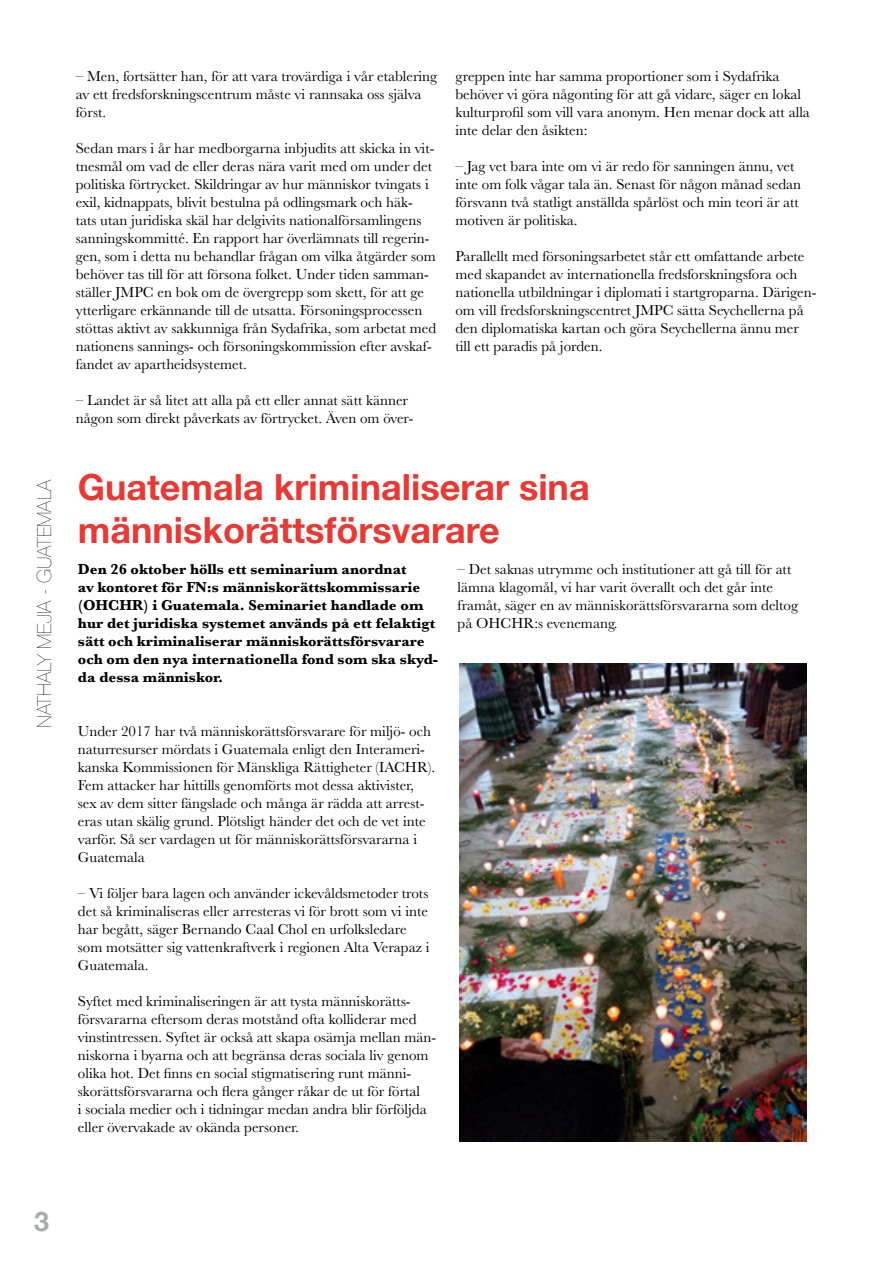
<style>
.page{position:relative;width:893px;height:1263px;background:#fff}
.page>*{position:absolute;margin:0;border:0;box-sizing:border-box;transform-origin:0 0}
.t1{font:700 36px/43.2px "Helvetica Neue";color:#e83934}
.t2{font:700 27px "Helvetica Neue";color:#a6aca8}
.t3{font:200 19.5px "Helvetica Neue";color:#000}
.t4{font:15px/18px "Baskerville";color:#000}
.t5{font:700 15px/18px "Baskerville";color:#000}
</style>
<div class="page">
<img style="left:459px;top:664px;width:347px;height:478px">
<h3 class="t3" style="left:29px;top:728px;width:250px;rotate:-90deg">NATHALY MEJIA - GUATEMALA</h3>
<p class="t4" style="left:76px;top:67px;width:363px">– Men, fortsätter han, för att vara trovärdiga i vår etablering av ett fredsforskningscentrum måste vi rannsaka oss själva först.</p>
<p class="t4" style="left:76px;top:139px;width:362px">Sedan mars i år har medborgarna inbjudits att skicka in vit&shy;tnesmål om vad de eller deras nära varit med om under det politiska förtrycket. Skildringar av hur människor tvingats i exil, kidnappats, blivit bestulna på odlingsmark och häk&shy;tats utan juridiska skäl har delgivits nationalförsamlingens sanningskommitté. En rapport har överlämnats till regerin&shy;gen, som i detta nu behandlar frågan om vilka åtgärder som behöver tas till för att försona folket. Under tiden samman&shy;ställer JMPC en bok om de övergrepp som skett, för att ge ytterligare erkännande till de utsatta. Försoningsprocessen stöttas aktivt av sakkunniga från Sydafrika, som arbetat med nationens sannings- och försoningskommission efter avskaf&shy;fandet av apartheidsystemet.</p>
<p class="t4" style="left:76px;top:391px;width:339px">– Landet är så litet att alla på ett eller annat sätt känner någon som direkt påverkats av förtrycket. Även om över-</p>
<p class="t4" style="left:455px;top:67px;width:356px">greppen inte har samma proportioner som i Sydafrika behöver vi göra någonting för att gå vidare, säger en lokal kulturprofil som vill vara anonym. Hen menar dock att alla inte delar den åsikten:</p>
<p class="t4" style="left:455px;top:157px;width:347px">– Jag vet bara inte om vi är redo för sanningen ännu, vet inte om folk vågar tala än. Senast för någon månad sedan försvann två statligt anställda spårlöst och min teori är att motiven är politiska.</p>
<p class="t4" style="left:455px;top:247px;width:362px">Parallellt med försoningsarbetet står ett omfattande arbete med skapandet av internationella fredsforskningsfora och nationella utbildningar i diplomati i startgroparna. Därigen&shy;om vill fredsforskningscentret JMPC sätta Seychellerna på den diplomatiska kartan och göra Seychellerna ännu mer till ett paradis på jorden.</p>
<h1 class="t1" style="left:78px;top:466px;width:513px">Guatemala kriminaliserar sina människorättsförsvarare</h1>
<p class="t5" style="left:78px;top:560px;width:362px">Den 26 oktober hölls ett seminarium anordnat<br>av kontoret för FN:s människorättskommissarie (OHCHR) i Guatemala. Seminariet handlade om hur det juridiska systemet används på ett felaktigt sätt och kriminaliserar människorättsförsvarare och om den nya internationella fond som ska skyd&shy;da dessa människor.</p>
<p class="t4" style="left:458px;top:560px;width:342px">– Det saknas utrymme och institutioner att gå till för att lämna klagomål, vi har varit överallt och det går inte framåt, säger en av människorättsförsvararna som deltog på OHCHR:s evenemang.</p>
<p class="t4" style="left:78px;top:722px;width:359px">Under 2017 har två människorättsförsvarare för miljö- och naturresurser mördats i Guatemala enligt den Interameri&shy;kanska Kommissionen för Mänskliga Rättigheter (IACHR).<br>Fem attacker har hittills genomförts mot dessa aktivister, sex av dem sitter fängslade och många är rädda att arrest&shy;eras utan skälig grund. Plötsligt händer det och de vet inte varför. Så ser vardagen ut för människorättsförsvararna i Guatemala</p>
<p class="t4" style="left:78px;top:884px;width:353px">– Vi följer bara lagen och använder ickevåldsmetoder trots det så kriminaliseras eller arresteras vi för brott som vi inte har begått, säger Bernando Caal Chol en urfolksledare som motsätter sig vattenkraftverk i regionen Alta Verapaz i Guatemala.</p>
<p class="t4" style="left:78px;top:992px;width:360px">Syftet med kriminaliseringen är att tysta människorätts&shy;försvararna eftersom deras motstånd ofta kolliderar med vinstintressen. Syftet är också att skapa osämja mellan män&shy;niskorna i byarna och att begränsa deras sociala liv genom olika hot. Det finns en social stigmatisering runt männi&shy;skorättsförsvararna och flera gånger råkar de ut för förtal<br>i sociala medier och i tidningar medan andra blir förföljda eller övervakade av okända personer.</p>
<h2 class="t2" style="left:34px;top:1200px;width:17px">3</h2>
</div>
